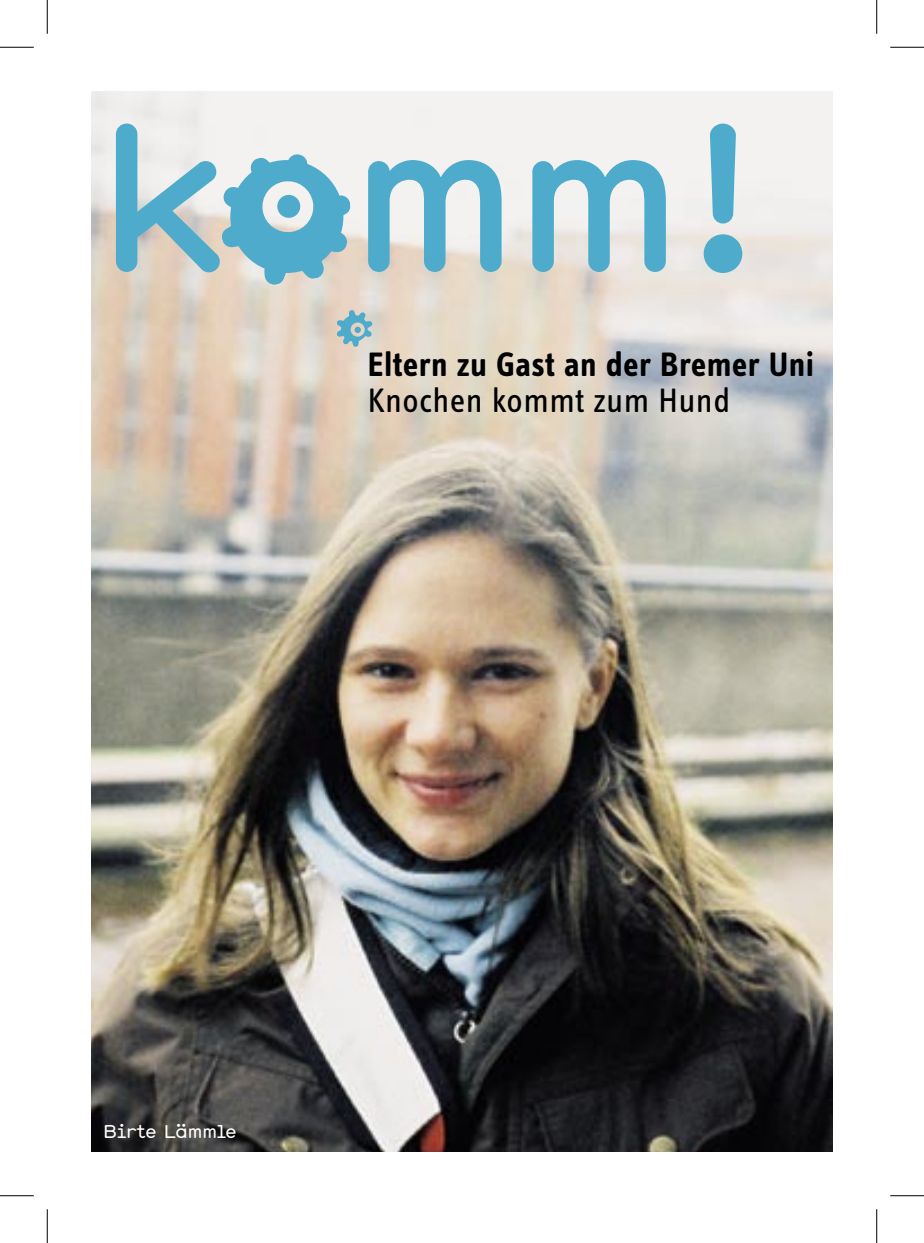
<style>
.page{position:relative;width:924px;height:1243px;background:#fff}
.page>*{position:absolute;margin:0;border:0;box-sizing:border-box;transform-origin:0 0}
.t1{font:201.6px "Hermes";color:#4eabcb}
.t2{font:700 34.88px "Info Text";letter-spacing:.01em;color:#000}
.t3{font:34.88px "Info Text";letter-spacing:.01em;color:#000}
.t4{font:18px "Hermes";color:#fff}
</style>
<div class="page">
<img style="left:92px;top:92px;width:740px;height:1059px">
<svg style="left:367px;top:159px;width:136px;height:114px"></svg>
<svg style="left:531px;top:159px;width:136px;height:114px"></svg>
<svg style="left:702px;top:122px;width:41px;height:152px"></svg>
<svg style="left:115px;top:122px;width:246px;height:170px"></svg>
<svg style="left:337px;top:310px;width:35px;height:37px"></svg>
<hr style="left:0;top:47px;width:34px;height:1px;background:#000">
<hr style="left:890px;top:47px;width:34px;height:1px;background:#000">
<hr style="left:0;top:1195px;width:34px;height:1px;background:#000">
<hr style="left:890px;top:1195px;width:34px;height:1px;background:#000">
<hr style="left:47px;top:0;width:1px;height:34px;background:#000">
<hr style="left:47px;top:1209px;width:1px;height:34px;background:#000">
<hr style="left:876px;top:0;width:1px;height:34px;background:#000">
<hr style="left:876px;top:1209px;width:1px;height:34px;background:#000">
<p class="t1" style="left:100px;top:59px;width:666px">komm!</p>
<p class="t2" style="left:368px;top:344px;width:448px">Eltern zu Gast an der Bremer Uni</p>
<p class="t3" style="left:368px;top:380px;width:364px">Knochen kommt zum Hund</p>
<p class="t4" style="left:103px;top:1119px;width:135px">Birte Lämmle</p>
</div>
